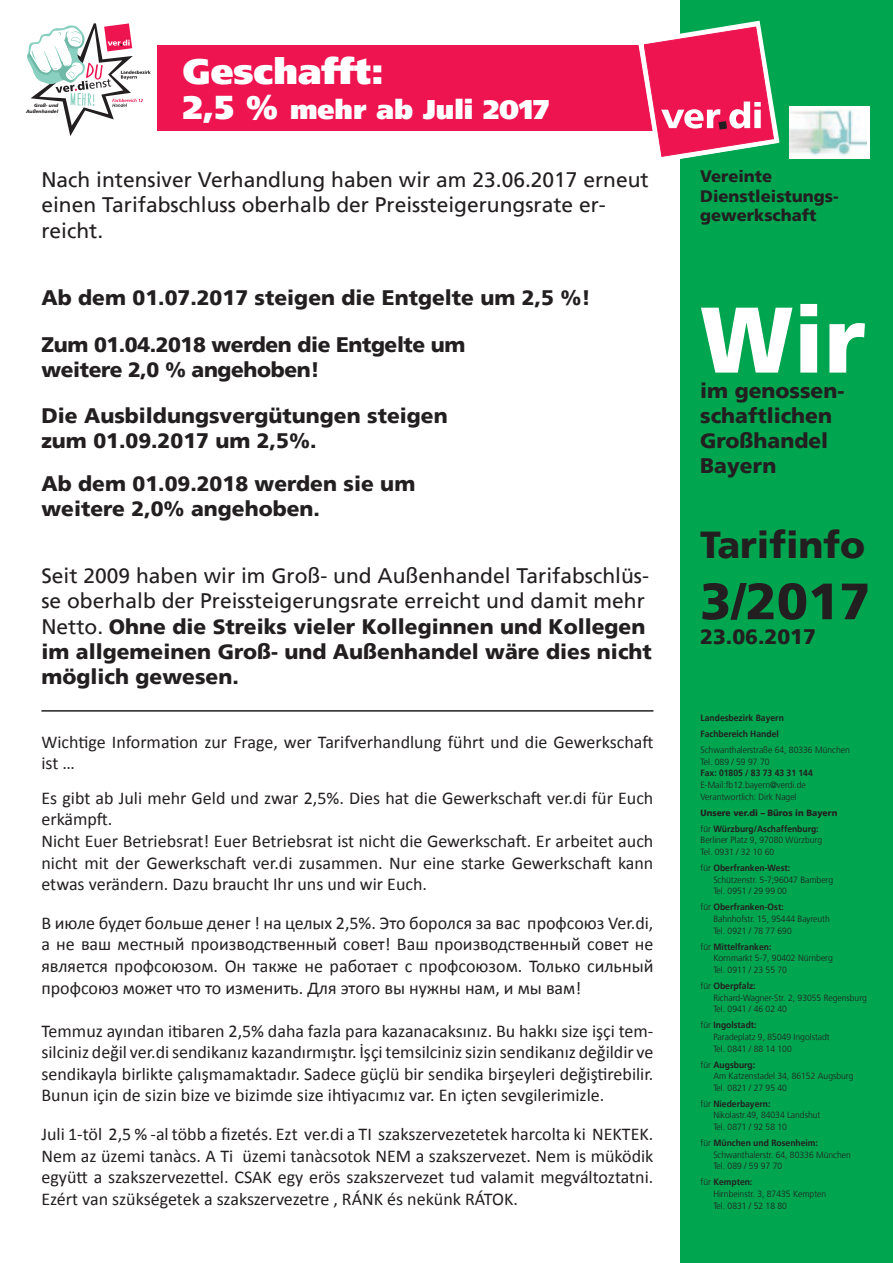
<style>
.page{position:relative;width:893px;height:1263px;background:#fff}
.page>*{position:absolute;margin:0;border:0;box-sizing:border-box;transform-origin:0 0}
.t1{font:900 93px "Frutiger";color:#fff}
.t2{font:900 51px "Frutiger";color:#231f20}
.t3{font:900 37.5px "Frutiger";color:#231f20}
.t4{font:900 36px "Frutiger";color:#fff}
.t5{font:900 27px "Frutiger";color:#fff}
.t6{font:21px/25.2px "Frutiger";color:#231f20}
.t7{font:900 21px/25.2px "Frutiger";color:#231f20}
.t8{font:900 21px/25.2px "Frutiger";letter-spacing:-.02em;color:#231f20}
.t9{font:18px/21.6px "Calibri";color:#231f20;text-align:justify}
.t10{font:900 16.5px/19.8px "Frutiger";color:#231f20}
.t11{font:300 9px/11.7px "Frutiger";color:#231f20;scale:.95 1}
.t12{font:700 9px/15.9px "Frutiger";color:#231f20;scale:.95 1}
.t13{font:900 9px/15.9px "Frutiger";color:#231f20;scale:.95 1}
.t14{font:italic 900 4.65px/5.6px "Frutiger";color:#231f20;text-align:right}
.s1{font-size:33px}
.s2{font-weight:900}
.s3{font-weight:300}
.s4{font-weight:700}
</style>
<div class="page">
<div style="left:157px;top:46px;width:500px;height:85px;background:#ed1450"></div>
<svg style="left:27px;top:23px;width:124px;height:113px"></svg>
<div style="left:680px;top:0;width:213px;height:1263px;background:#00a54f"></div>
<div style="left:789px;top:106px;width:80px;height:52px;background:#fff"></div>
<img style="left:789px;top:109px;width:77px;height:47px">
<svg style="left:638px;top:21px;width:141px;height:138px"></svg>
<hr style="left:41px;top:710px;width:612px;height:2px;background:#231f20">
<p class="t14" style="left:26px;top:103px;width:34px">Groß- und<br>Außenhandel</p>
<h3 class="t4" style="left:183px;top:49px;width:203px">Geschafft:</h3>
<h3 class="t5" style="left:183px;top:94px;width:368px"><span class="s1">2,5 %</span> mehr ab Juli 2017</h3>
<p class="t6" style="left:41px;top:167px;width:609px">Nach intensiver Verhandlung haben wir am 23.06.2017 erneut einen Tarifabschluss oberhalb der Preissteigerungsrate er&shy;reicht.</p>
<p class="t7" style="left:41px;top:285px;width:551px">Ab dem 01.07.2017 steigen die Entgelte um 2,5 %!</p>
<p class="t8" style="left:41px;top:331px;width:426px">Zum 01.04.2018 werden die Entgelte um weitere 2,0 % angehoben!</p>
<p class="t7" style="left:41px;top:403px;width:408px">Die Ausbildungsvergütungen steigen zum 01.09.2017 um 2,5%.</p>
<p class="t7" style="left:41px;top:471px;width:375px">Ab dem 01.09.2018 werden sie um weitere 2,0% angehoben.</p>
<p class="t6" style="left:41px;top:563px;width:612px">Seit 2009 haben wir im Groß- und Außenhandel Tarifabschlüs&shy;se oberhalb der Preissteigerungsrate erreicht und damit mehr Netto. <span class="s2">Ohne die Streiks vieler Kolleginnen und Kollegen im allgemeinen Groß- und Außenhandel wäre dies nicht möglich gewesen.</span></p>
<p class="t9" style="left:41px;top:731px;width:613px">Wichtige Information zur Frage, wer Tarifverhandlung führt und die Gewerkschaft ist …</p>
<p class="t9" style="left:41px;top:787px;width:613px;text-align:left">Es gibt ab Juli mehr Geld und zwar 2,5%. Dies hat die Gewerkschaft ver.di für Euch erkämpft.<br>Nicht Euer Betriebsrat! Euer Betriebsrat ist nicht die Gewerkschaft. Er arbeitet auch nicht mit der Gewerkschaft ver.di zusammen. Nur eine starke Gewerkschaft kann etwas verändern. Dazu braucht Ihr uns und wir Euch.</p>
<p class="t9" style="left:41px;top:912px;width:613px">В июле будет больше денег ! на целых 2,5%. Это боролся за вас профсоюз Ver.di, а не ваш местный производственный совет! Ваш производственный совет не является профсоюзом. Он также не работает с профсоюзом. Только сильный профсоюз может что то изменить. Для этого вы нужны нам, и мы вам!</p>
<p class="t9" style="left:41px;top:1020px;width:613px">Temmuz ayından itibaren 2,5% daha fazla para kazanacaksınız. Bu hakkı size işçi tem&shy;silciniz değil ver.di sendikanız kazandırmıştır. İşçi temsilciniz sizin sendikanız değildir ve sendikayla birlikte çalışmamaktadır. Sadece güçlü bir sendika birşeyleri değiştirebilir.<br>Bunun için de sizin bize ve bizimde size ihtiyacımız var. En içten sevgilerimizle.</p>
<p class="t9" style="left:41px;top:1123px;width:613px">Juli 1-töl 2,5 % -al több a fizetés. Ezt ver.di a TI szakszervezetetek harcolta ki NEKTEK.<br>Nem az üzemi tanàcs. A Ti üzemi tanàcsotok NEM a szakszervezet. Nem is müködik együtt a szakszervezettel. CSAK egy erös szakszervezet tud valamit megváltoztatni.<br>Ezért van szükségetek a szakszervezetre , RÁNK és nekünk RÁTOK.</p>
<p class="t10" style="left:700px;top:166px;width:140px">Vereinte<br>Dienstleistungs&shy;gewerkschaft</p>
<h1 class="t1" style="left:700px;top:284px;width:167px">Wir</h1>
<p class="t7" style="left:700px;top:378px;width:146px">im genossen&shy;schaftlichen<br>Großhandel<br>Bayern</p>
<h3 class="t3" style="left:700px;top:522px;width:167px">Tarifinfo</h3>
<h2 class="t2" style="left:700px;top:570px;width:172px">3/2017</h2>
<p class="t7" style="left:700px;top:624px;width:117px">23.06.2017</p>
<p class="t12" style="left:701px;top:710px;width:89px">Landesbezirk Bayern<br>Fachbereich Handel</p>
<p class="t11" style="left:701px;top:744px;width:159px">Schwanthalerstraße 64, 80336 München<br>Tel. 089 / 59 97 70</p>
<p class="t12" style="left:701px;top:765px;width:120px">Fax: 01805 / 83 73 43 31 144</p>
<p class="t11" style="left:701px;top:779px;width:112px">E-Mail:fb12.bayern@verdi.de<br>Verantwortlich: Dirk Nagel</p>
<p class="t13" style="left:701px;top:805px;width:146px">Unsere ver.di – Büros in Bayern <span class="s3">für</span> <span class="s4">Würzburg/Aschaffenburg:</span></p>
<p class="t11" style="left:701px;top:834px;width:130px">Berliner Platz 9, 97080 Würzburg<br>Tel. 0931 / 32 10 60</p>
<p class="t11" style="left:713px;top:862px;width:128px;text-indent:-13px">für <span class="s4">Oberfranken-West:<br></span>Schützenstr. 5-7;96047 Bamberg<br>Tel. 0951 / 29 99 00</p>
<p class="t11" style="left:713px;top:901px;width:124px;text-indent:-13px">für <span class="s4">Oberfranken-Ost:<br></span>Bahnhofstr. 15, 95444 Bayreuth<br>Tel. 0921 / 78 77 690</p>
<p class="t11" style="left:713px;top:941px;width:127px;text-indent:-13px">für <span class="s4">Mittelfranken:<br></span>Kornmarkt 5-7, 90402 Nürnberg<br>Tel. 0911 / 23 55 70</p>
<p class="t11" style="left:713px;top:980px;width:163px;text-indent:-13px">für <span class="s4">Oberpfalz:<br></span>Richard-Wagner-Str. 2, 93055 Regensburg<br>Tel. 0941 / 46 02 40</p>
<p class="t11" style="left:713px;top:1019px;width:124px;text-indent:-13px">für <span class="s4">Ingolstadt:<br></span>Paradeplatz 9, 85049 Ingolstadt<br>Tel. 0841 / 88 14 100</p>
<p class="t11" style="left:713px;top:1059px;width:149px;text-indent:-13px">für <span class="s4">Augsburg:<br></span>Am Katzenstadel 34, 86152 Augsburg<br>Tel. 0821 / 27 95 40</p>
<p class="t11" style="left:713px;top:1098px;width:114px;text-indent:-13px">für <span class="s4">Niederbayern:<br></span>Nikolastr.49, 84034 Landshut<br>Tel. 0871 / 92 58 10</p>
<p class="t11" style="left:713px;top:1137px;width:146px;text-indent:-13px">für <span class="s4">München und Rosenheim:<br></span>Schwanthalerstr. 64, 80336 München<br>Tel. 089 / 59 97 70</p>
<p class="t11" style="left:713px;top:1176px;width:120px;text-indent:-13px">für <span class="s4">Kempten:<br></span>Hirnbeinstr. 3, 87435 Kempten<br>Tel. 0831 / 52 18 80</p>
</div>
